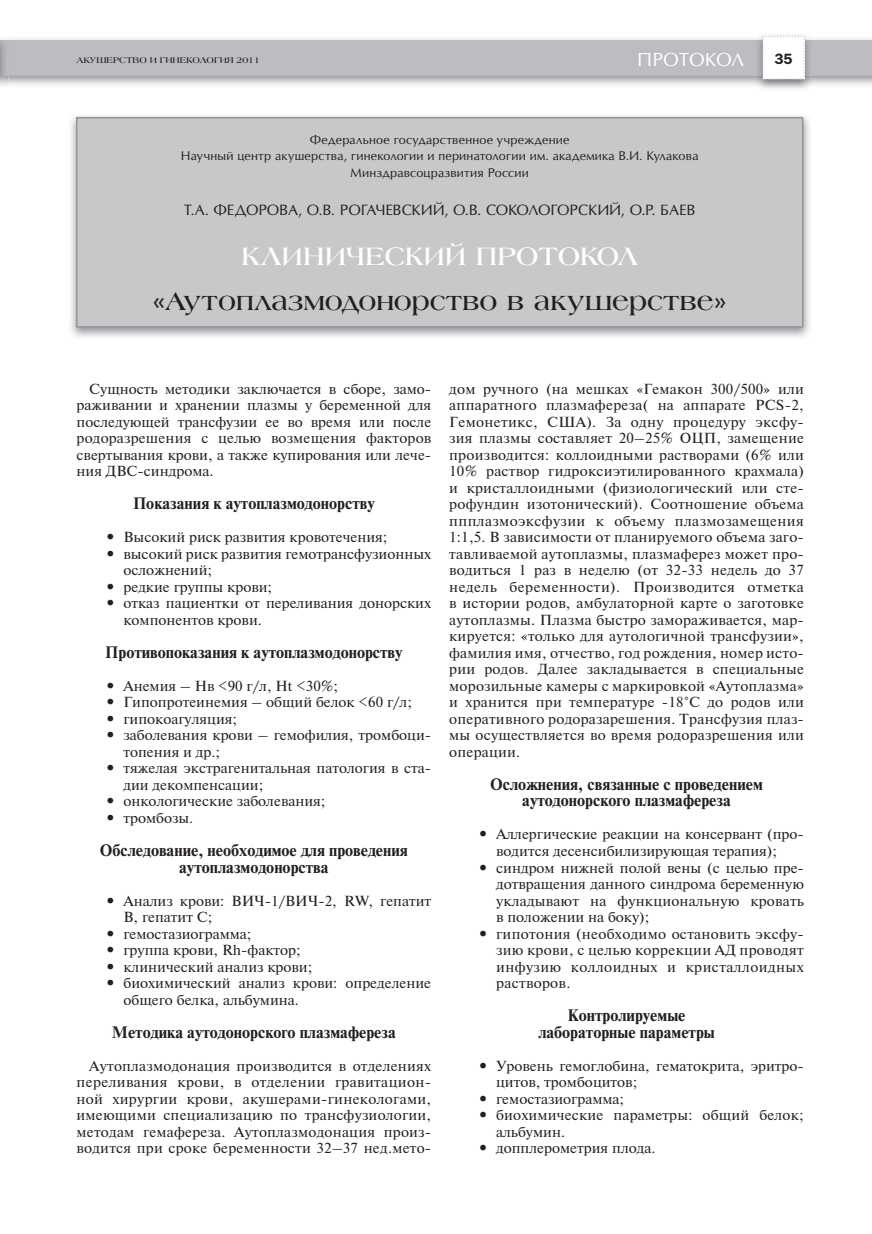
<style>
.page{position:relative;width:872px;height:1234px;background:#fff}
.page>*{position:absolute;margin:0;border:0;box-sizing:border-box;transform-origin:0 0}
.t1{font:700 27px "Laguna";color:#231f20}
.t2{font:700 27px "Laguna";letter-spacing:-.01em;color:#fff}
.t3{font:18px "Opium New C";color:#fff}
.t4{font:700 16.5px/16.5px "Newton";color:#231f20;text-align:center}
.t5{font:15px "Franklin Gothic Demi C";color:#231f20}
.t6{font:14.55px/16.5px "Newton";color:#231f20}
.t7{font:14.25px "Opium New C";letter-spacing:-.015em;color:#231f20}
.t8{font:12px/16.5px "Opium New C";letter-spacing:.015em;color:#231f20;text-align:center}
.t9{font:700 9px "Laguna";color:#231f20}
.s1{font-weight:700;font-size:15px}
</style>
<div class="page">
<div style="left:0;top:40px;width:872px;height:35px;background:#bcbdc0"></div>
<img style="left:0;top:40px;width:8px;height:35px">
<img style="left:754px;top:37px;width:57px;height:51px">
<img style="left:754px;top:40px;width:57px;height:35px">
<svg style="left:762px;top:36px;width:43px;height:44px"></svg>
<img style="left:71px;top:116px;width:739px;height:221px">
<div style="left:76px;top:117px;width:727px;height:210px;background:#c7c8ca"></div>
<p class="t9" style="left:77px;top:55px;width:185px">АКУШЕРСТВО И ГИНЕКОЛОГИЯ 2011</p>
<p class="t3" style="left:637px;top:49px;width:108px">ПРОТОКОЛ</p>
<p class="t5" style="left:774px;top:50px;width:20px">35</p>
<p class="t8" style="left:181px;top:131px;width:519px">Федеральное государственное учреждение<br>Научный центр акушерства, гинекологии и перинатологии им. академика В.И. Кулакова<br>Минздравсоцразвития России</p>
<p class="t7" style="left:184px;top:201px;width:513px">Т.А. ФЕДОРОВА, О.В. РОГАЧЕВСКИЙ, О.В. СОКОЛОГОРСКИЙ, О.Р. БАЕВ</p>
<h1 class="t2" style="left:241px;top:239px;width:399px">КЛИНИЧЕСКИЙ ПРОТОКОЛ</h1>
<h1 class="t1" style="left:151px;top:285px;width:578px">«Аутоплазмодонорство в акушерстве»</h1>
<p class="t6" style="left:77px;top:380px;width:356px;text-align:justify;text-indent:13px">Сущность методики заключается в сборе, замо&shy;раживании и хранении плазмы у беременной для последующей трансфузии ее во время или после родоразрешения с целью возмещения факторов свертывания крови, а также купирования или лече&shy;ния ДВС-синдрома.</p>
<p class="t4" style="left:133px;top:495px;width:243px">Показания к аутоплазмодонорству</p>
<p class="t6" style="left:105px;top:528px;width:284px"><span class="s1">•</span> Высокий риск развития кровотечения;</p>
<p class="t6" style="left:123px;top:545px;width:309px;text-indent:-18px"><span class="s1">•</span> высокий риск развития гемотрансфузионных осложнений;</p>
<p class="t6" style="left:105px;top:578px;width:169px"><span class="s1">•</span> редкие группы крови;</p>
<p class="t6" style="left:123px;top:594px;width:309px;text-indent:-18px"><span class="s1">•</span> отказ пациентки от переливания донорских компонентов крови.</p>
<p class="t4" style="left:105px;top:644px;width:299px">Противопоказания к аутоплазмодонорству</p>
<p class="t6" style="left:105px;top:677px;width:235px"><span class="s1">•</span> Анемия – Нв &lt;90 г/л, Ht &lt;30%;</p>
<p class="t6" style="left:105px;top:693px;width:308px"><span class="s1">•</span> Гипопротеинемия – общий белок &lt;60 г/л;</p>
<p class="t6" style="left:105px;top:710px;width:134px"><span class="s1">•</span> гипокоагуляция;</p>
<p class="t6" style="left:123px;top:726px;width:309px;text-indent:-18px"><span class="s1">•</span> заболевания крови – гемофилия, тромбоци&shy;топения и др.;</p>
<p class="t6" style="left:123px;top:759px;width:309px;text-indent:-18px"><span class="s1">•</span> тяжелая экстрагенитальная патология в ста&shy;дии декомпенсации;</p>
<p class="t6" style="left:105px;top:792px;width:222px"><span class="s1">•</span> онкологические заболевания;</p>
<p class="t6" style="left:105px;top:809px;width:90px"><span class="s1">•</span> тромбозы.</p>
<p class="t4" style="left:100px;top:842px;width:310px">Обследование, необходимое для проведения аутоплазмодонорства</p>
<p class="t6" style="left:123px;top:891px;width:309px;text-indent:-18px"><span class="s1">•</span> Анализ крови: ВИЧ-1/ВИЧ-2, RW, гепатит<br>В, гепатит С;</p>
<p class="t6" style="left:105px;top:924px;width:148px"><span class="s1">•</span> гемостазиограмма;</p>
<p class="t6" style="left:105px;top:941px;width:197px"><span class="s1">•</span> группа крови, Rh-фактор;</p>
<p class="t6" style="left:105px;top:957px;width:209px"><span class="s1">•</span> клинический анализ крови;</p>
<p class="t6" style="left:123px;top:974px;width:309px;text-indent:-18px"><span class="s1">•</span> биохимический анализ крови: определение общего белка, альбумина.</p>
<p class="t4" style="left:112px;top:1023px;width:285px">Методика аутодонорского плазмафереза</p>
<p class="t6" style="left:77px;top:1056px;width:356px;text-align:justify;text-indent:13px">Аутоплазмодонация производится в отделениях переливания крови, в отделении гравитацион&shy;ной хирургии крови, акушерами-гинекологами, имеющими специализацию по трансфузиологии, методам гемафереза. Аутоплазмодонация произ&shy;водится при сроке беременности 32–37 нед.мето-</p>
<p class="t6" style="left:449px;top:380px;width:356px;text-align:justify">дом ручного (на мешках «Гемакон 300/500» или аппаратного плазмафереза( на аппарате РСS-2, Гемонетикс, США). За одну процедуру эксфу&shy;зия плазмы составляет 20–25% ОЦП, замещение производится: коллоидными растворами (6% или 10% раствор гидроксиэтилированного крахмала) и кристаллоидными (физиологический или сте&shy;рофундин изотонический). Соотношение объема ппплазмоэксфузии к объему плазмозамещения 1:1,5. В зависимости от планируемого объема заго&shy;тавливаемой аутоплазмы, плазмаферез может про&shy;водиться 1 раз в неделю (от 32-33 недель до 37 недель беременности). Производится отметка в истории родов, амбулаторной карте о заготовке аутоплазмы. Плазма быстро замораживается, мар&shy;кируется: «только для аутологичной трансфузии», фамилия имя, отчество, год рождения, номер исто&shy;рии родов. Далее закладывается в специальные морозильные камеры с маркировкой «Аутоплазма» и хранится при температуре -18°С до родов или оперативного родоразарешения. Трансфузия плаз&shy;мы осуществляется во время родоразрешения или операции.</p>
<p class="t4" style="left:490px;top:776px;width:274px">Осложнения, связанные с проведением аутодонорского плазмафереза</p>
<p class="t6" style="left:478px;top:825px;width:328px;text-align:center"><span class="s1">•</span> Аллергические реакции на консервант (про&shy;водится десенсибилизирующая терапия);</p>
<p class="t6" style="left:496px;top:858px;width:309px;text-align:justify;text-indent:-18px"><span class="s1">•</span> синдром нижней полой вены (с целью пре&shy;дотвращения данного синдрома беременную укладывают на функциональную кровать в положении на боку);</p>
<p class="t6" style="left:496px;top:924px;width:309px;text-align:justify;text-indent:-18px"><span class="s1">•</span> гипотония (необходимо остановить эксфу&shy;зию крови, с целью коррекции АД проводят инфузию коллоидных и кристаллоидных растворов.</p>
<p class="t4" style="left:538px;top:1007px;width:178px">Контролируемые лабораторные параметры</p>
<p class="t6" style="left:496px;top:1056px;width:309px;text-indent:-18px"><span class="s1">•</span> Уровень гемоглобина, гематокрита, эритро&shy;цитов, тромбоцитов;</p>
<p class="t6" style="left:478px;top:1089px;width:148px"><span class="s1">•</span> гемостазиограмма;</p>
<p class="t6" style="left:496px;top:1106px;width:309px;text-indent:-18px"><span class="s1">•</span> биохимические параметры: общий белок; альбумин.</p>
<p class="t6" style="left:478px;top:1139px;width:179px"><span class="s1">•</span> допплерометрия плода.</p>
</div>
